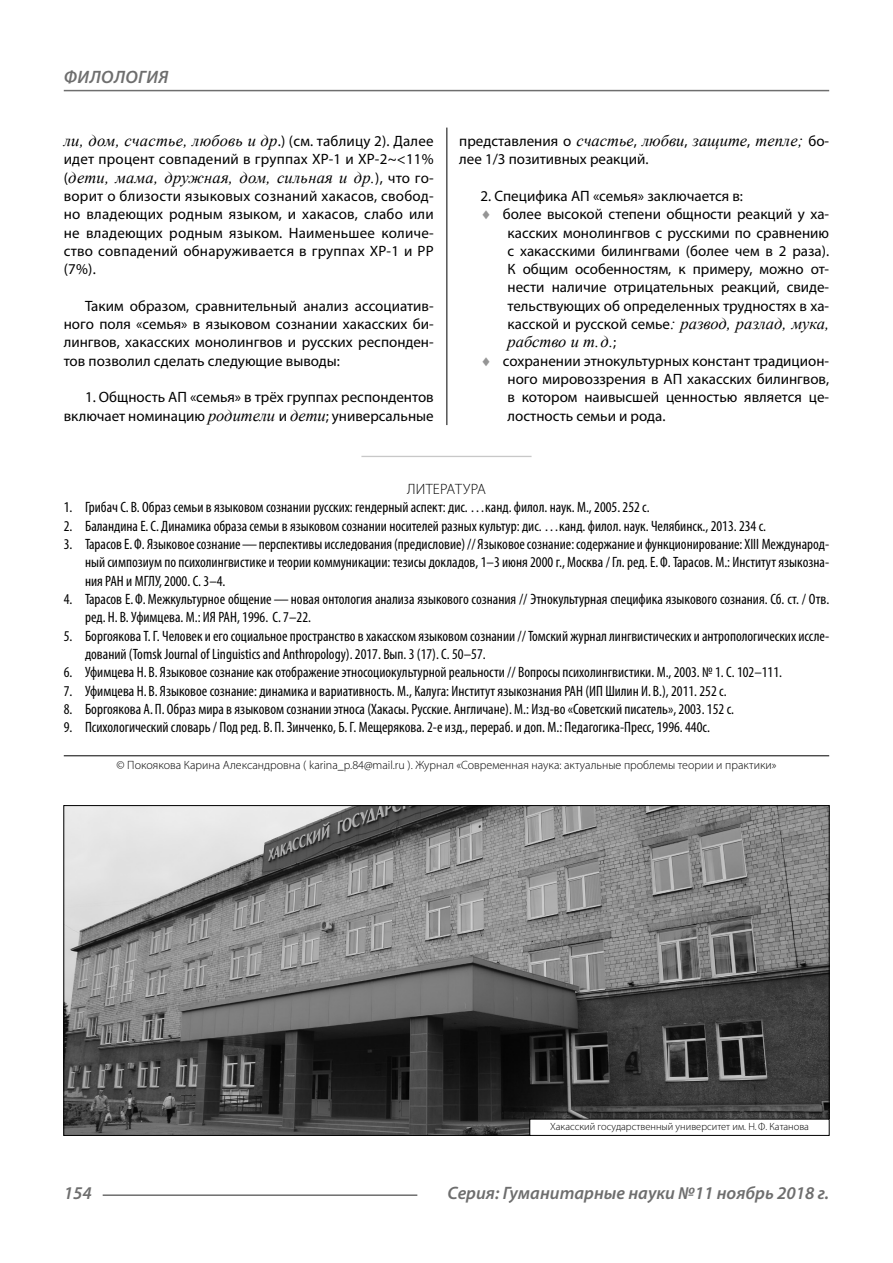
<style>
.page{position:relative;width:893px;height:1263px;background:#fff}
.page>*{position:absolute;margin:0;border:0;box-sizing:border-box;transform-origin:0 0}
.t1{font:italic 600 18px "Myriad Pro";color:#6e6e6e}
.Normal{font:italic 16.5px "Times New Roman";color:#000}
.t2{font:condensed 15px/18.3px "Myriad Pro";color:#000}
.Normal-2{font:15px/18.3px "Myriad Pro";color:#000;text-align:justify}
.Literature{font:300 15px "Myriad Pro";letter-spacing:.02em;color:#000}
.Copy{font:300 12px "Myriad Pro";color:#000}
.Author-doc{font:300 10.5px "Myriad Pro";color:#000}
.s1{font-family:"Myriad Pro";font-style:normal;font-size:15px}
.s2{font-family:"Times New Roman";font-style:italic;font-size:16.5px}
.s3{color:#959595}
</style>
<div class="page">
<hr style="left:446px;top:128px;width:1px;height:1007px;background:#000">
<div style="left:361px;top:456px;width:170px;height:6px;background:#c8c8c8"></div>
<div style="left:64px;top:457px;width:765px;height:806px;background:#fff"></div>
<hr style="left:64px;top:755px;width:765px;height:1px;background:#000">
<hr style="left:103px;top:1194px;width:314px;height:2px;background:#6e6e6e">
<hr style="left:64px;top:90px;width:765px;height:1px;background:#6e6e6e">
<img style="left:65px;top:807px;width:763px;height:327px">
<div style="left:530px;top:1119px;width:299px;height:16px;background:#fff"></div>
<div style="left:529px;top:1119px;width:301px;height:17px;border:1px solid #000"></div>
<p class="t1" style="left:64px;top:66px;width:26px">Филология</p>
<p class="Normal" style="left:64px;top:129px;width:371px">ли, дом, счастье, любовь и др<span class="s1">.) (см. таблицу 2). Далее</span></p>
<p class="Normal-2" style="left:64px;top:150px;width:371px">идет процент совпадений в группах ХР‑1 и ХР‑2~&lt;11%</p>
<p class="Normal" style="left:64px;top:166px;width:371px"><span class="s1">(</span>дети, мама, дружная, дом, сильная и др.<span class="s1">), что го-</span></p>
<p class="Normal-2" style="left:64px;top:186px;width:371px">ворит о близости языковых сознаний хакасов, свобод&shy;но владеющих родным языком, и хакасов, слабо или не владеющих родным языком. Наименьшее количе&shy;ство совпадений обнаруживается в группах ХР‑1 и РР (7%).</p>
<p class="Normal-2" style="left:64px;top:296px;width:371px;text-indent:21px">Таким образом, сравнительный анализ ассоциатив&shy;ного поля «семья» в языковом сознании хакасских би&shy;лингвов, хакасских монолингвов и русских респонден&shy;тов позволил сделать следующие выводы:</p>
<p class="Normal-2" style="left:64px;top:388px;width:371px;text-align:right">1. Общность АП «семья» в трёх группах респондентов включает номинацию <span class="s2">родители</span> и <span class="s2">дети</span>; универсальные</p>
<p class="Normal" style="left:459px;top:129px;width:371px"><span class="s1">представления о</span> счастье<span class="s1">,</span> любви<span class="s1">,</span> защите<span class="s1">,</span> тепле; <span class="s1">бо-</span></p>
<p class="Normal-2" style="left:459px;top:150px;width:191px">лее 1/3 позитивных реакций.</p>
<p class="Normal-2" style="left:480px;top:186px;width:264px">2. Специфика АП «семья» заключается в:</p>
<p class="Normal-2" style="left:507px;top:205px;width:323px;text-indent:-27px"><span class="s3">♦</span> более высокой степени общности реакций у ха&shy;касских монолингвов с русскими по сравнению с хакасскими билингвами (более чем в 2 раза).<br>К общим особенностям, к примеру, можно от&shy;нести наличие отрицательных реакций, свиде&shy;тельствующих об определенных трудностях в ха&shy;касской и русской семье<span class="s2">: развод, разлад, мука,</span></p>
<p class="Normal" style="left:507px;top:331px;width:110px">рабство и т. д.<span class="s1">;</span></p>
<p class="Normal-2" style="left:507px;top:351px;width:323px;text-indent:-27px"><span class="s3">♦</span> сохранении этнокультурных констант традицион&shy;ного мировоззрения в АП хакасских билингвов, в котором наивысшей ценностью является це&shy;лостность семьи и рода.</p>
<p class="Literature" style="left:407px;top:480px;width:80px">ЛИТЕРАТУРА</p>
<p class="t2" style="left:64px;top:498px;width:587px">1. Грибач С. В. Образ семьи в языковом сознании русских: гендерный аспект: дис. …канд. филол. наук. М., 2005. 252 с.</p>
<p class="t2" style="left:64px;top:516px;width:704px">2. Баландина Е.С. Динамика образа семьи в языковом сознании носителей разных культур: дис. …канд. филол. наук. Челябинск., 2013. 234 с.</p>
<p class="t2" style="left:85px;top:535px;width:746px;text-align:justify;text-indent:-21px">3. Тарасов Е.Ф. Языковое сознание—перспективы исследования (предисловие) // Языковое сознание: содержание и функционирование: XIII Международ&shy;ный симпозиум по психолингвистике и теории коммуникации: тезисы докладов, 1–3 июня 2000 г., Москва / Гл. ред. Е.Ф. Тарасов. М.: Институт языкозна&shy;ния РАН и МГЛУ, 2000. С. 3–4.</p>
<p class="t2" style="left:85px;top:590px;width:746px;text-indent:-21px">4. Тарасов Е.Ф. Межкультурное общение—новая онтология анализа языкового сознания // Этнокультурная специфика языкового сознания. Сб. ст. / Отв. ред. Н. В. Уфимцева. М.: ИЯ РАН, 1996. С. 7–22.</p>
<p class="t2" style="left:85px;top:626px;width:746px;text-indent:-21px">5. Боргоякова Т.Г. Человек и его социальное пространство в хакасском языковом сознании // Томский журнал лингвистических и антропологических иссле&shy;дований (Tomsk Journal of Linguistics and Anthropology). 2017. Вып. 3 (17). С. 50–57.</p>
<p class="t2" style="left:64px;top:663px;width:720px">6. Уфимцева Н. В. Языковое сознание как отображение этносоциокультурной реальности // Вопросы психолингвистики. М., 2003. № 1. С. 102–111.</p>
<p class="t2" style="left:64px;top:681px;width:664px">7. Уфимцева Н. В. Языковое сознание: динамика и вариативность. М., Калуга: Институт языкознания РАН (ИП Шилин И. В.), 2011. 252 с.</p>
<p class="t2" style="left:64px;top:700px;width:672px">8. Боргоякова А. П. Образ мира в языковом сознании этноса (Хакасы. Русские. Англичане). М.: Изд-во «Советский писатель», 2003. 152 с.</p>
<p class="t2" style="left:64px;top:718px;width:648px">9. Психологический словарь / Под ред. В. П. Зинченко, Б.Г. Мещерякова. 2‑е изд., перераб. и доп. М.: Педагогика-Пресс, 1996. 440с.</p>
<p class="Copy" style="left:117px;top:758px;width:661px">© Покоякова Карина Александровна ( karina_p.84@mail.ru ). Журнал «Современная наука: актуальные проблемы теории и практики»</p>
<p class="Author-doc" style="left:550px;top:1120px;width:261px">Хакасский государственный университет им. Н.Ф. Катанова</p>
<p class="t1" style="left:64px;top:1182px;width:30px">154</p>
<p class="t1" style="left:448px;top:1182px;width:383px">Серия: Гуманитарные науки №11 ноябрь 2018 г.</p>
</div>
